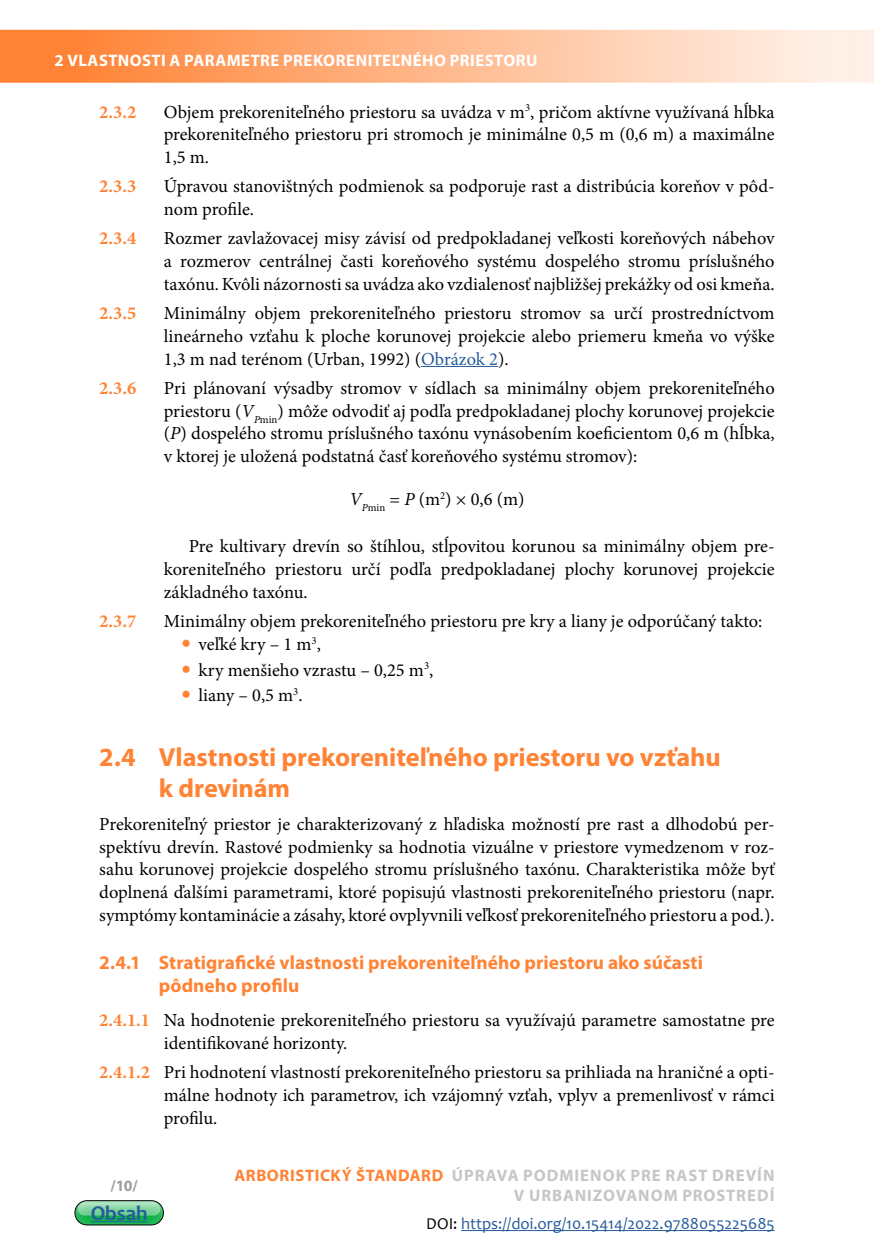
<style>
.page{position:relative;width:874px;height:1241px;background:#fff}
.page>*{position:absolute;margin:0;border:0;box-sizing:border-box;transform-origin:0 0}
.t1{font:700 26.25px/31.5px "Myriad Pro";letter-spacing:-.005em;color:#ff8335}
.t2{font:700 21px "Candara";color:#275b9b}
.t3{font:700 19.25px/23.1px "Myriad Pro";color:#ff8335}
.t4{font:18.38px/22.8px "Minion Pro";letter-spacing:-.005em;color:#000;text-align:justify}
.t5{font:700 18.38px "Minion Pro";color:#ff8335}
.t6{font:700 16.62px/19.9px "Myriad Pro";letter-spacing:.055em;color:#c6c6c6;text-align:right}
.t7{font:16.62px "Candara";color:#275b9b}
.t8{font:700 16.62px "Myriad Pro";letter-spacing:.03em;color:#fff}
.t9{font:700 15.75px "Myriad Pro";color:#9d9d9c}
.s1{color:#275b9b}
.s2{font-style:italic}
.s3{font-weight:700;color:#ff8335}
.s4{color:#ff8335}
.s5{color:#000}
</style>
<div class="page">
<svg style="left:0;top:30px;width:873px;height:53px;background:#ffb88c"></svg>
<hr style="left:461px;top:1229px;width:313px;height:1px;background:#275b9b">
<div style="left:59px;top:1189px;width:119px;height:37px;background:#fff;opacity:.31"></div>
<div style="left:74px;top:1199px;width:90px;height:26px;border:1px solid #000;border-radius:12px"></div>
<svg style="left:78px;top:1202px;width:82px;height:13px"></svg>
<hr style="left:91px;top:1221px;width:57px;height:1px;background:#275b9b">
<hr style="left:421px;top:366px;width:77px;height:1px;background:#275b9b">
<p class="t8" style="left:55px;top:49px;width:484px">2 VLASTNOSTI A PARAMETRE PREKORENITEĽNÉHO PRIESTORU</p>
<p class="t5" style="left:99px;top:99px;width:38px">2.3.2</p>
<p class="t4" style="left:164px;top:100px;width:612px">Objem prekoreniteľného priestoru sa uvádza v m<sup>3</sup>, pričom aktívne využívaná hĺbka prekoreniteľného priestoru pri stromoch je minimálne 0,5 m (0,6 m) a maximálne 1,5 m.</p>
<p class="t5" style="left:99px;top:173px;width:38px">2.3.3</p>
<p class="t4" style="left:164px;top:175px;width:612px">Úpravou stanovištných podmienok sa podporuje rast a distribúcia koreňov v pôd&shy;nom profile.</p>
<p class="t5" style="left:99px;top:225px;width:38px">2.3.4</p>
<p class="t4" style="left:164px;top:227px;width:612px">Rozmer zavlažovacej misy závisí od predpokladanej veľkosti koreňových nábehov a rozmerov centrálnej časti koreňového systému dospelého stromu príslušného taxónu. Kvôli názornosti sa uvádza ako vzdialenosť najbližšej prekážky od osi kmeňa.</p>
<p class="t5" style="left:99px;top:300px;width:38px">2.3.5</p>
<p class="t4" style="left:164px;top:302px;width:612px">Minimálny objem prekoreniteľného priestoru stromov sa určí prostredníctvom lineárneho vzťahu k ploche korunovej projekcie alebo priemeru kmeňa vo výške 1,3 m nad terénom (Urban, 1992) (<span class="s1">Obrázok 2</span>).</p>
<p class="t5" style="left:99px;top:375px;width:38px">2.3.6</p>
<p class="t4" style="left:164px;top:376px;width:612px">Pri plánovaní výsadby stromov v sídlach sa minimálny objem prekoreniteľného priestoru (<span class="s2">V</span><sub>P</sub><sub>min</sub>) môže odvodiť aj podľa predpokladanej plochy korunovej projekcie (<span class="s2">P</span>) dospelého stromu príslušného taxónu vynásobením koeficientom 0,6 m (hĺbka, v ktorej je uložená podstatná časť koreňového systému stromov):</p>
<p class="t4" style="left:349px;top:487px;width:176px"><span class="s2">V</span><sub>P</sub><sub>min</sub> = <span class="s2">P</span> (m<sup>2</sup>) × 0,6 (m)</p>
<p class="t4" style="left:164px;top:535px;width:612px;text-indent:25px">Pre kultivary drevín so štíhlou, stĺpovitou korunou sa minimálny objem pre&shy;koreniteľného priestoru určí podľa predpokladanej plochy korunovej projekcie základného taxónu.</p>
<p class="t5" style="left:99px;top:608px;width:38px">2.3.7</p>
<p class="t4" style="left:198px;top:610px;width:565px;text-indent:-35px">Minimálny objem prekoreniteľného priestoru pre kry a liany je odporúčaný takto: veľké kry – 1 m<sup>3</sup>,</p>
<p class="t4" style="left:198px;top:657px;width:236px;line-height:25.7px">kry menšieho vzrastu – 0,25 m<sup>3</sup>, liany – 0,5 m<sup>3</sup>.</p>
<h1 class="t1" style="left:159px;top:740px;width:563px;text-indent:-60px">2.4 Vlastnosti prekoreniteľného priestoru vo vzťahu k drevinám</h1>
<p class="t4" style="left:99px;top:812px;width:676px">Prekoreniteľný priestor je charakterizovaný z hľadiska možností pre rast a dlhodobú per&shy;spektívu drevín. Rastové podmienky sa hodnotia vizuálne v priestore vymedzenom v roz&shy;sahu korunovej projekcie dospelého stromu príslušného taxónu. Charakteristika môže byť doplnená ďalšími parametrami, ktoré popisujú vlastnosti prekoreniteľného priestoru (napr. symptómy kontaminácie a zásahy, ktoré ovplyvnili veľkosť prekoreniteľného priestoru a pod.).</p>
<p class="t3" style="left:159px;top:950px;width:545px;text-indent:-60px">2.4.1 Stratigrafické vlastnosti prekoreniteľného priestoru ako súčasti pôdneho profilu</p>
<p class="t4" style="left:164px;top:1008px;width:612px;text-indent:-64px"><span class="s3">2.4.1.1</span> Na hodnotenie prekoreniteľného priestoru sa využívajú parametre samostatne pre identifikované horizonty.</p>
<p class="t4" style="left:164px;top:1060px;width:612px;text-indent:-64px"><span class="s3">2.4.1.2</span> Pri hodnotení vlastností prekoreniteľného priestoru sa prihliada na hraničné a opti&shy;málne hodnoty ich parametrov, ich vzájomný vzťah, vplyv a premenlivosť v rámci profilu.</p>
<p class="t9" style="left:111px;top:1175px;width:29px">/10/</p>
<p class="t2" style="left:91px;top:1200px;width:58px">Obsah</p>
<p class="t6" style="left:234px;top:1164px;width:541px"><span class="s4">ARBORISTICKÝ ŠTANDARD</span> ÚPRAVA PODMIENOK PRE RAST DREVÍN<br>V URBANIZOVANOM PROSTREDÍ</p>
<p class="t7" style="left:426px;top:1213px;width:350px"><span class="s5">DOI:</span> https://doi.org/10.15414/2022.9788055225685</p>
</div>
